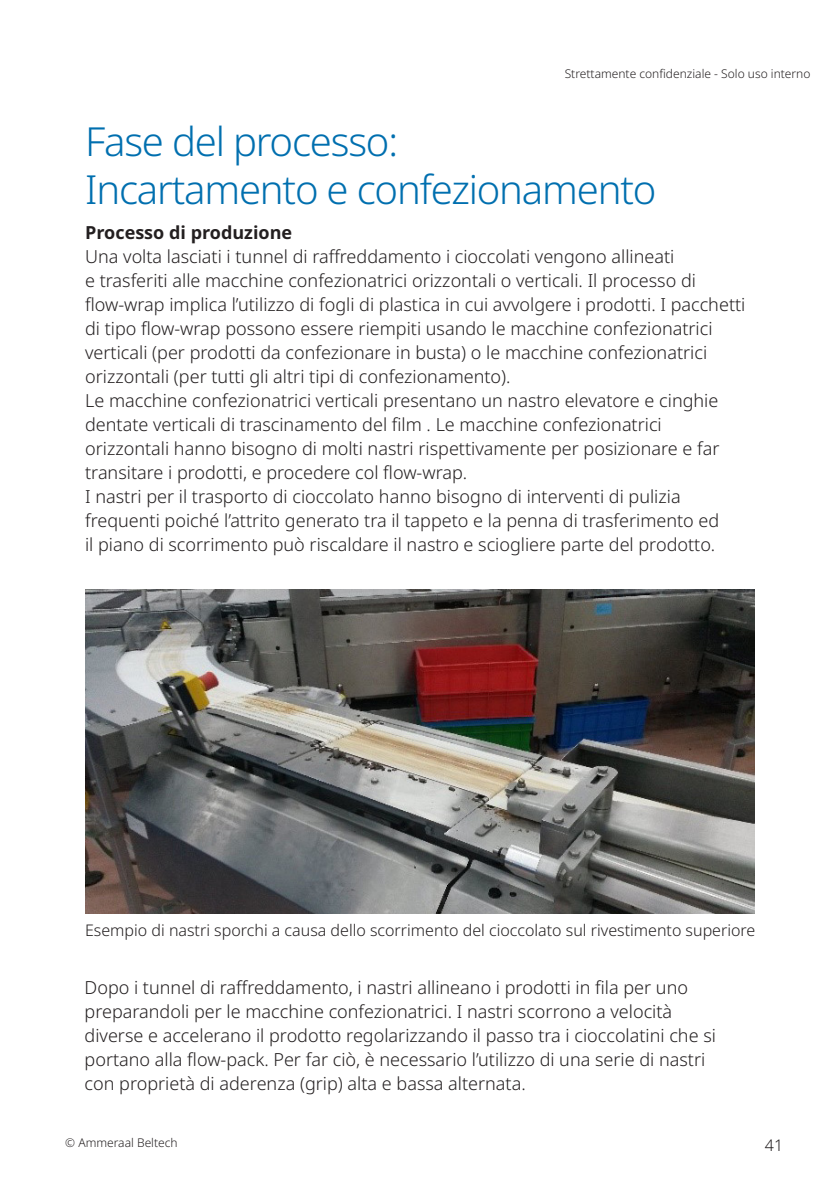
<style>
.page{position:relative;width:840px;height:1191px;background:#fff}
.page>*{position:absolute;margin:0;border:0;box-sizing:border-box;transform-origin:0 0}
.t1{font:300 40px/48px "Noto Sans";letter-spacing:-.03em;color:#006faf}
.t2{font:300 18px "Noto Sans";color:#231f20}
.t3{font:700 18px "Noto Sans";color:#231f20}
.t4{font:300 16px "Noto Sans";color:#231f20}
.t5{font:300 12px "Noto Sans";color:#231f20}
</style>
<div class="page">
<img style="left:85px;top:590px;width:669px;height:323px">
<p class="t5" style="left:564px;top:65px;width:247px">Strettamente confidenziale - Solo uso interno</p>
<p class="t1" style="left:85px;top:119px;width:572px">Fase del processo:<br>Incartamento e confezionamento</p>
<p class="t3" style="left:85px;top:219px;width:208px">Processo di produzione</p>
<p class="t2" style="left:85px;top:244px;width:590px">Una volta lasciati i tunnel di raffreddamento i cioccolati vengono allineati</p>
<p class="t2" style="left:85px;top:268px;width:612px">e trasferiti alle macchine confezionatrici orizzontali o verticali. Il processo di</p>
<p class="t2" style="left:85px;top:292px;width:661px">flow-wrap implica l’utilizzo di fogli di plastica in cui avvolgere i prodotti. I pacchetti</p>
<p class="t2" style="left:85px;top:316px;width:628px">di tipo flow-wrap possono essere riempiti usando le macchine confezionatrici</p>
<p class="t2" style="left:85px;top:340px;width:623px">verticali (per prodotti da confezionare in busta) o le macchine confezionatrici</p>
<p class="t2" style="left:85px;top:364px;width:427px">orizzontali (per tutti gli altri tipi di confezionamento).</p>
<p class="t2" style="left:85px;top:388px;width:634px">Le macchine confezionatrici verticali presentano un nastro elevatore e cinghie</p>
<p class="t2" style="left:85px;top:412px;width:578px">dentate verticali di trascinamento del film . Le macchine confezionatrici</p>
<p class="t2" style="left:85px;top:436px;width:635px">orizzontali hanno bisogno di molti nastri rispettivamente per posizionare e far</p>
<p class="t2" style="left:85px;top:460px;width:383px">transitare i prodotti, e procedere col flow-wrap.</p>
<p class="t2" style="left:85px;top:484px;width:596px">I nastri per il trasporto di cioccolato hanno bisogno di interventi di pulizia</p>
<p class="t2" style="left:85px;top:507px;width:635px">frequenti poiché l’attrito generato tra il tappeto e la penna di trasferimento ed</p>
<p class="t2" style="left:85px;top:531px;width:631px">il piano di scorrimento può riscaldare il nastro e sciogliere parte del prodotto.</p>
<p class="t4" style="left:85px;top:918px;width:671px">Esempio di nastri sporchi a causa dello scorrimento del cioccolato sul rivestimento superiore</p>
<p class="t2" style="left:84px;top:975px;width:604px">Dopo i tunnel di raffreddamento, i nastri allineano i prodotti in fila per uno</p>
<p class="t2" style="left:84px;top:999px;width:589px">preparandoli per le macchine confezionatrici. I nastri scorrono a velocità</p>
<p class="t2" style="left:84px;top:1023px;width:632px">diverse e accelerano il prodotto regolarizzando il passo tra i cioccolatini che si</p>
<p class="t2" style="left:84px;top:1047px;width:622px">portano alla flow-pack. Per far ciò, è necessario l’utilizzo di una serie di nastri</p>
<p class="t2" style="left:84px;top:1071px;width:442px">con proprietà di aderenza (grip) alta e bassa alternata.</p>
<p class="t5" style="left:65px;top:1134px;width:114px">© Ammeraal Beltech</p>
<p class="t4" style="left:764px;top:1134px;width:20px">41</p>
</div>
